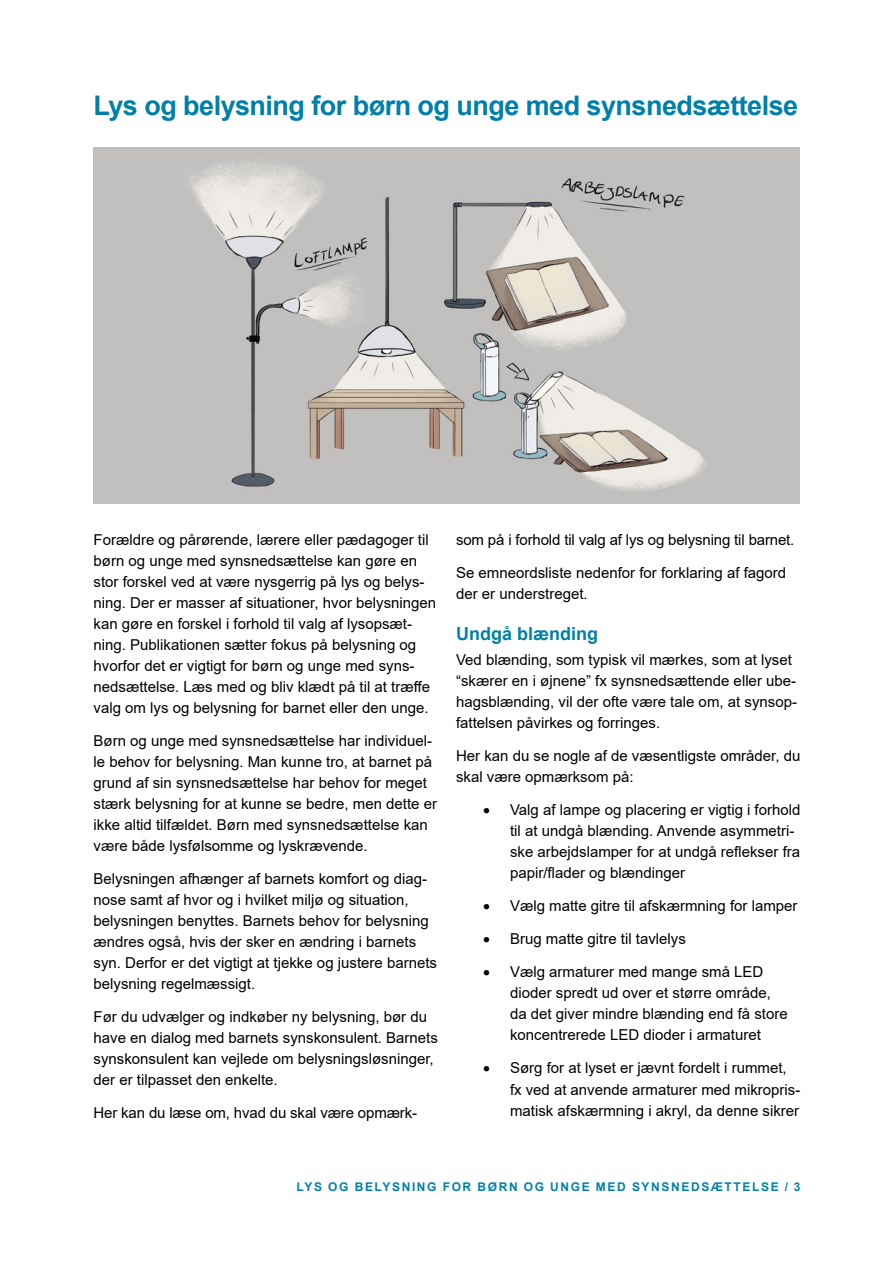
<style>
.page{position:relative;width:893px;height:1263px;background:#fff}
.page>*{position:absolute;margin:0;border:0;box-sizing:border-box;transform-origin:0 0}
.t1{font:700 27px "Arial";letter-spacing:-.02em;color:#0080a9}
.t2{font:700 18px "Arial";color:#0080a9}
.Brødtekst{font:15px/21px "Arial";color:#000}
.t3{font:700 12px "Arial";letter-spacing:.135em;color:#0080a9}
</style>
<div class="page">
<img style="left:94px;top:147px;width:705px;height:357px">
<h2 class="t1" style="left:94px;top:86px;width:706px">Lys og belysning for børn og unge med synsnedsættelse</h2>
<p class="Brødtekst" style="left:94px;top:529px;width:344px">Forældre og pårørende, lærere eller pædagoger til børn og unge med synsnedsættelse kan gøre en stor forskel ved at være nysgerrig på lys og belys&shy;ning. Der er masser af situationer, hvor belysningen kan gøre en forskel i forhold til valg af lysopsæt&shy;ning. Publikationen sætter fokus på belysning og hvorfor det er vigtigt for børn og unge med syns&shy;nedsættelse. Læs med og bliv klædt på til at træffe valg om lys og belysning for barnet eller den unge.</p>
<p class="Brødtekst" style="left:94px;top:730px;width:345px">Børn og unge med synsnedsættelse har individuel&shy;le behov for belysning. Man kunne tro, at barnet på grund af sin synsnedsættelse har behov for meget stærk belysning for at kunne se bedre, men dette er ikke altid tilfældet. Børn med synsnedsættelse kan være både lysfølsomme og lyskrævende.</p>
<p class="Brødtekst" style="left:94px;top:868px;width:345px">Belysningen afhænger af barnets komfort og diag&shy;nose samt af hvor og i hvilket miljø og situation, belysningen benyttes. Barnets behov for belysning ændres også, hvis der sker en ændring i barnets syn. Derfor er det vigtigt at tjekke og justere barnets belysning regelmæssigt.</p>
<p class="Brødtekst" style="left:94px;top:1006px;width:346px">Før du udvælger og indkøber ny belysning, bør du have en dialog med barnets synskonsulent. Barnets synskonsulent kan vejlede om belysningsløsninger, der er tilpasset den enkelte.</p>
<p class="Brødtekst" style="left:94px;top:1102px;width:325px">Her kan du læse om, hvad du skal være opmærk-</p>
<p class="Brødtekst" style="left:456px;top:529px;width:340px">som på i forhold til valg af lys og belysning til barnet.</p>
<p class="Brødtekst" style="left:456px;top:562px;width:332px">Se emneordsliste nedenfor for forklaring af fagord der er understreget.</p>
<h3 class="t2" style="left:456px;top:621px;width:144px">Undgå blænding</h3>
<p class="Brødtekst" style="left:456px;top:649px;width:343px">Ved blænding, som typisk vil mærkes, som at lyset “skærer en i øjnene” fx synsnedsættende eller ube&shy;hagsblænding, vil der ofte være tale om, at synsop&shy;fattelsen påvirkes og forringes.</p>
<p class="Brødtekst" style="left:456px;top:745px;width:346px">Her kan du se nogle af de væsentligste områder, du skal være opmærksom på:</p>
<p class="Brødtekst" style="left:510px;top:799px;width:292px;text-indent:-27px">• Valg af lampe og placering er vigtig i forhold til at undgå blænding. Anvende asymmetri&shy;ske arbejdslamper for at undgå reflekser fra papir/flader og blændinger</p>
<p class="Brødtekst" style="left:483px;top:895px;width:316px">• Vælg matte gitre til afskærmning for lamper</p>
<p class="Brødtekst" style="left:483px;top:928px;width:204px">• Brug matte gitre til tavlelys</p>
<p class="Brødtekst" style="left:510px;top:961px;width:279px;text-indent:-27px">• Vælg armaturer med mange små LED dioder spredt ud over et større område, da det giver mindre blænding end få store koncentrerede LED dioder i armaturet</p>
<p class="Brødtekst" style="left:510px;top:1057px;width:292px;text-indent:-27px">• Sørg for at lyset er jævnt fordelt i rummet, fx ved at anvende armaturer med mikropris&shy;matisk afskærmning i akryl, da denne sikrer</p>
<p class="t3" style="left:297px;top:1178px;width:505px">LYS OG BELYSNING FOR BØRN OG UNGE MED SYNSNEDSÆTTELSE / 3</p>
</div>
